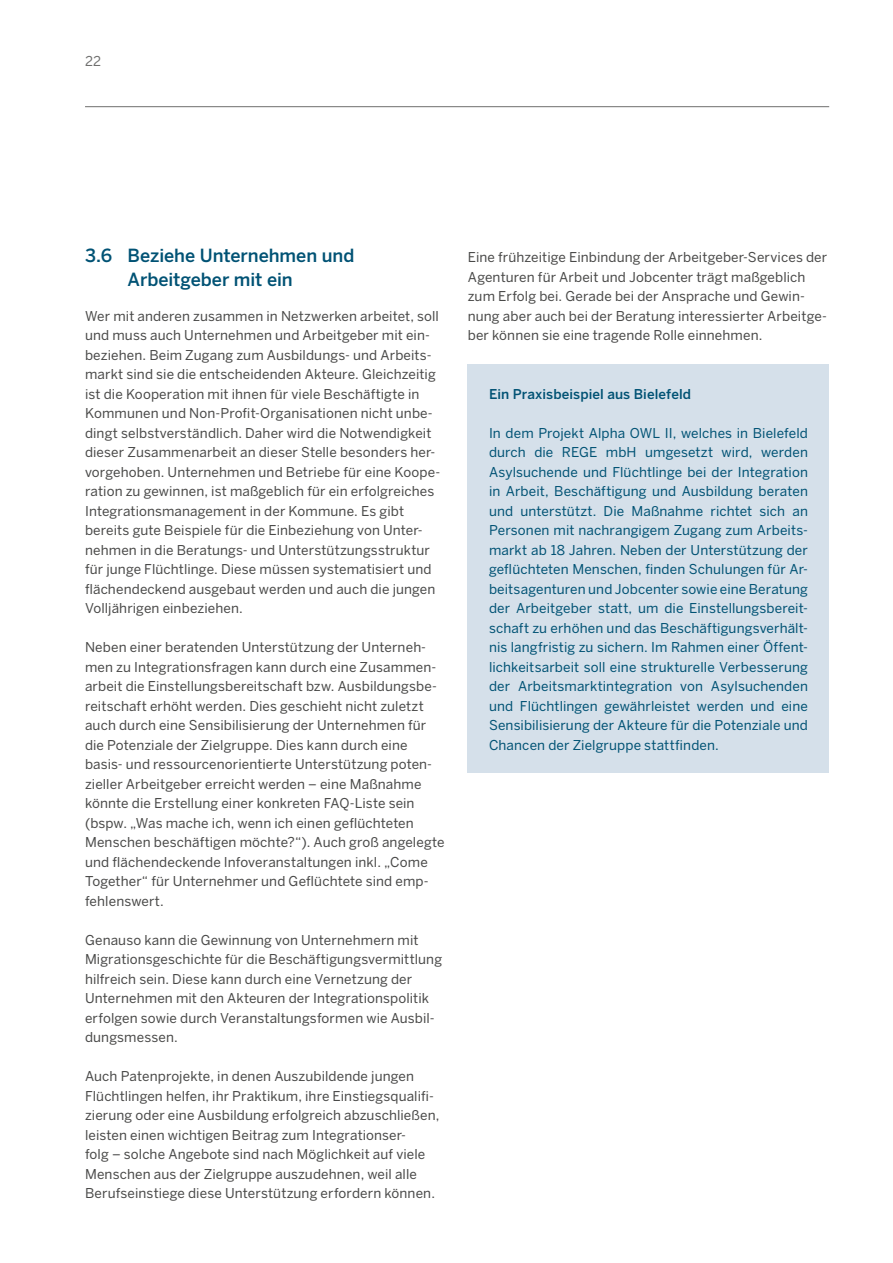
<style>
.page{position:relative;width:893px;height:1263px;background:#fff}
.page>*{position:absolute;margin:0;border:0;box-sizing:border-box;transform-origin:0 0}
.t1{font:500 18px/24px "Benton Sans";letter-spacing:-.005em;color:#005274}
.t2{font:13.5px/19.5px "Benton Sans";letter-spacing:.01em;color:#494948}
.t3{font:13.5px/19.5px "Benton Sans";letter-spacing:.01em;color:#005274;text-align:justify}
.t4{font:500 13.5px "Benton Sans";letter-spacing:.005em;color:#005274}
.t5{font:13.5px "Benton Sans";color:#6f6f6e}
</style>
<div class="page">
<hr style="left:85px;top:106px;width:744px;height:1px;background:#6f6f6e">
<div style="left:468px;top:364px;width:361px;height:408px;background:#d5e0ea"></div>
<p class="t5" style="left:85px;top:53px;width:17px">22</p>
<h1 class="t1" style="left:128px;top:244px;width:228px;text-indent:-43px">3.6 Beziehe Unternehmen und<br>Arbeitgeber mit ein</h1>
<p class="t2" style="left:85px;top:306px;width:357px">Wer mit anderen zusammen in Netzwerken arbeitet, soll und muss auch Unternehmen und Arbeitgeber mit ein&shy;beziehen. Beim Zugang zum Ausbildungs- und Arbeits&shy;markt sind sie die entscheidenden Akteure. Gleichzeitig ist die Kooperation mit ihnen für viele Beschäftigte in Kommunen und Non-Profit-Organisationen nicht unbe&shy;dingt selbstverständlich. Daher wird die Notwendigkeit dieser Zusammenarbeit an dieser Stelle besonders her&shy;vorgehoben. Unternehmen und Betriebe für eine Koope&shy;ration zu gewinnen, ist maßgeblich für ein erfolgreiches Integrationsmanagement in der Kommune. Es gibt bereits gute Beispiele für die Einbeziehung von Unter&shy;nehmen in die Beratungs- und Unterstützungsstruktur für junge Flüchtlinge. Diese müssen systematisiert und flächendeckend ausgebaut werden und auch die jungen Volljährigen einbeziehen.</p>
<p class="t2" style="left:85px;top:637px;width:361px">Neben einer beratenden Unterstützung der Unterneh&shy;men zu Integrationsfragen kann durch eine Zusammen&shy;arbeit die Einstellungsbereitschaft bzw. Ausbildungsbe&shy;reitschaft erhöht werden. Dies geschieht nicht zuletzt auch durch eine Sensibilisierung der Unternehmen für die Potenziale der Zielgruppe. Dies kann durch eine basis- und ressourcenorientierte Unterstützung poten&shy;zieller Arbeitgeber erreicht werden – eine Maßnahme könnte die Erstellung einer konkreten FAQ-Liste sein (bspw. „Was mache ich, wenn ich einen geflüchteten Menschen beschäftigen möchte?“). Auch groß angelegte und flächendeckende Infoveranstaltungen inkl. „Come Together“ für Unternehmer und Geflüchtete sind emp&shy;fehlenswert.</p>
<p class="t2" style="left:85px;top:930px;width:359px">Genauso kann die Gewinnung von Unternehmern mit Migrationsgeschichte für die Beschäftigungsvermittlung hilfreich sein. Diese kann durch eine Vernetzung der Unternehmen mit den Akteuren der Integrationspolitik erfolgen sowie durch Veranstaltungsformen wie Ausbil&shy;dungsmessen.</p>
<p class="t2" style="left:85px;top:1066px;width:356px">Auch Patenprojekte, in denen Auszubildende jungen Flüchtlingen helfen, ihr Praktikum, ihre Einstiegsqualifi&shy;zierung oder eine Ausbildung erfolgreich abzuschließen, leisten einen wichtigen Beitrag zum Integrationser-<br>folg – solche Angebote sind nach Möglichkeit auf viele Menschen aus der Zielgruppe auszudehnen, weil alle Berufseinstiege diese Unterstützung erfordern können.</p>
<p class="t2" style="left:468px;top:247px;width:361px">Eine frühzeitige Einbindung der Arbeitgeber-Services der Agenturen für Arbeit und Jobcenter trägt maßgeblich zum Erfolg bei. Gerade bei der Ansprache und Gewin&shy;nung aber auch bei der Beratung interessierter Arbeitge&shy;ber können sie eine tragende Rolle einnehmen.</p>
<p class="t4" style="left:489px;top:386px;width:204px">Ein Praxisbeispiel aus Bielefeld</p>
<p class="t3" style="left:489px;top:423px;width:320px">In dem Projekt Alpha OWL II, welches in Bielefeld durch die REGE mbH umgesetzt wird, werden Asylsuchende und Flüchtlinge bei der Integration in Arbeit, Beschäftigung und Ausbildung beraten und unterstützt. Die Maßnahme richtet sich an Personen mit nachrangigem Zugang zum Arbeits&shy;markt ab 18 Jahren. Neben der Unterstützung der geflüchteten Menschen, finden Schulungen für Ar&shy;beitsagenturen und Jobcenter sowie eine Beratung der Arbeitgeber statt, um die Einstellungsbereit&shy;schaft zu erhöhen und das Beschäftigungsverhält&shy;nis langfristig zu sichern. Im Rahmen einer Öffent&shy;lichkeitsarbeit soll eine strukturelle Verbesserung der Arbeitsmarktintegration von Asylsuchenden und Flüchtlingen gewährleistet werden und eine Sensibilisierung der Akteure für die Potenziale und Chancen der Zielgruppe stattfinden.</p>
</div>
